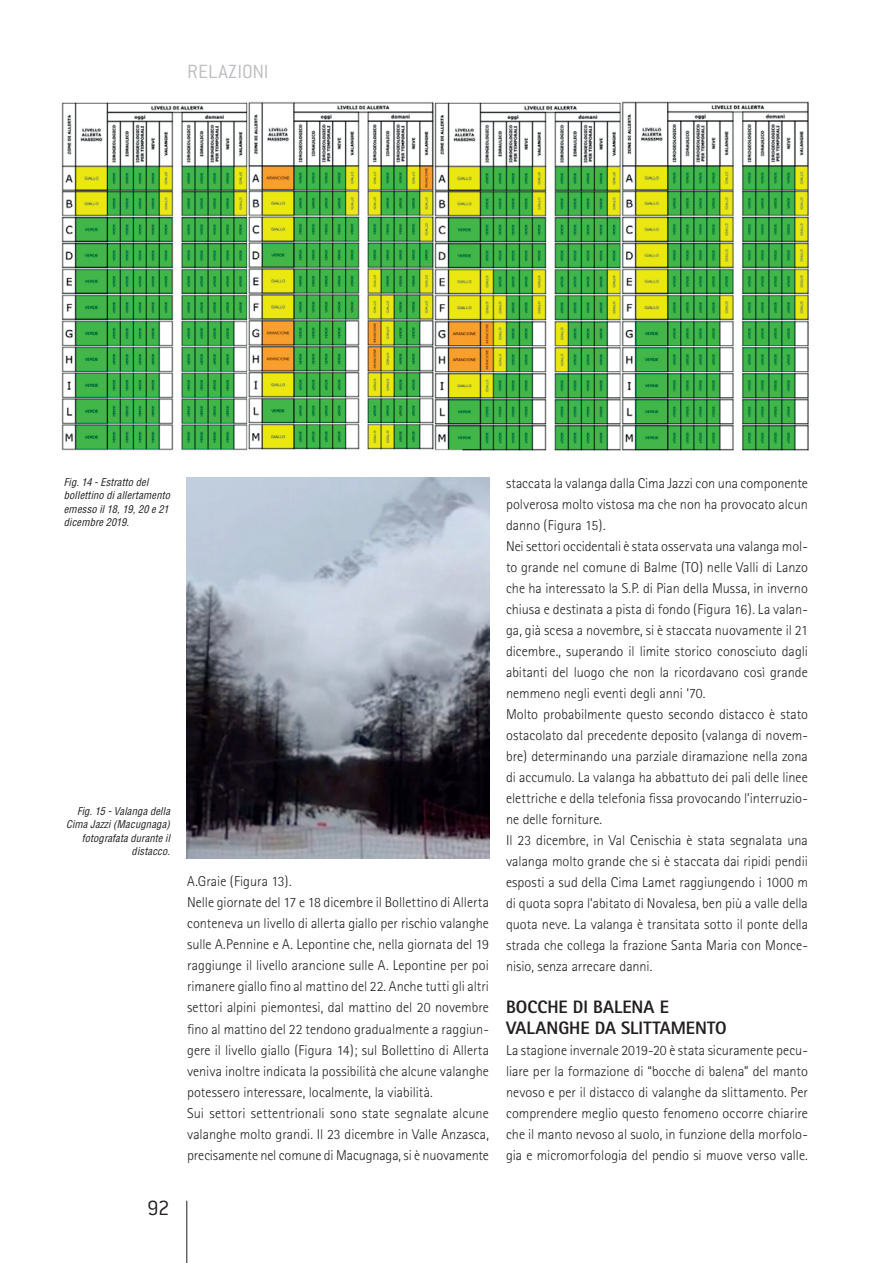
<style>
.page{position:relative;width:893px;height:1263px;background:#fff}
.page>*{position:absolute;margin:0;border:0;box-sizing:border-box;transform-origin:0 0}
.t1{font:300 22.5px "Conduit ITC";color:#231f20}
.t2{font:300 21px "Conduit ITC";letter-spacing:.01em;color:#bcbdc0}
.t3{font:800 18px/21px "Rotis Sans Serif";color:#231f20}
.t4{font:300 14.25px/21px "Rotis Sans Serif";color:#231f20}
.t5{font:italic condensed 10.5px/13.5px "Helvetica";letter-spacing:.015em;color:#231f20}
</style>
<div class="page">
<img style="left:61px;top:101px;width:748px;height:350px">
<img style="left:186px;top:477px;width:303px;height:381px">
<hr style="left:186px;top:1201px;width:1px;height:62px;background:#231f20">
<h2 class="t2" style="left:187px;top:60px;width:83px">RELAZIONI</h2>
<p class="t5" style="left:64px;top:475px;width:108px">Fig. 14 - Estratto del bollettino di allertamento emesso il 18, 19, 20 e 21 dicembre 2019.</p>
<p class="t5" style="left:66px;top:804px;width:106px;text-align:right">Fig. 15 - Valanga della<br>Cima Jazzi (Macugnaga) fotografata durante il distacco.</p>
<h1 class="t1" style="left:147px;top:1195px;width:24px">92</h1>
<p class="t4" style="left:187px;top:871px;width:303px">A.Graie (Figura 13).<br>Nelle giornate del 17 e 18 dicembre il Bollettino di Allerta conteneva un livello di allerta giallo per rischio valanghe sulle A.Pennine e A. Lepontine che, nella giornata del 19 raggiunge il livello arancione sulle A. Lepontine per poi rimanere giallo fino al mattino del 22. Anche tutti gli altri settori alpini piemontesi, dal mattino del 20 novembre fino al mattino del 22 tendono gradualmente a raggiun&shy;gere il livello giallo (Figura 14); sul Bollettino di Allerta veniva inoltre indicata la possibilità che alcune valanghe potessero interessare, localmente, la viabilità.<br>Sui settori settentrionali sono state segnalate alcune valanghe molto grandi. Il 23 dicembre in Valle Anzasca, precisamente nel comune di Macugnaga, si è nuovamente</p>
<p class="t4" style="left:506px;top:473px;width:303px">staccata la valanga dalla Cima Jazzi con una componente polverosa molto vistosa ma che non ha provocato alcun danno (Figura 15).<br>Nei settori occidentali è stata osservata una valanga mol&shy;to grande nel comune di Balme (TO) nelle Valli di Lanzo che ha interessato la S.P. di Pian della Mussa, in inverno chiusa e destinata a pista di fondo (Figura 16). La valan&shy;ga, già scesa a novembre, si è staccata nuovamente il 21 dicembre., superando il limite storico conosciuto dagli abitanti del luogo che non la ricordavano così grande nemmeno negli eventi degli anni ‘70.<br>Molto probabilmente questo secondo distacco è stato ostacolato dal precedente deposito (valanga di novem&shy;bre) determinando una parziale diramazione nella zona di accumulo. La valanga ha abbattuto dei pali delle linee elettriche e della telefonia fissa provocando l’interruzio&shy;ne delle forniture.<br>Il 23 dicembre, in Val Cenischia è stata segnalata una valanga molto grande che si è staccata dai ripidi pendii esposti a sud della Cima Lamet raggiungendo i 1000 m di quota sopra l’abitato di Novalesa, ben più a valle della quota neve. La valanga è transitata sotto il ponte della strada che collega la frazione Santa Maria con Monce&shy;nisio, senza arrecare danni.</p>
<p class="t3" style="left:506px;top:996px;width:222px">BOCCHE DI BALENA E<br>VALANGHE DA SLITTAMENTO</p>
<p class="t4" style="left:506px;top:1040px;width:303px;text-align:justify">La stagione invernale 2019-20 è stata sicuramente pecu&shy;liare per la formazione di “bocche di balena” del manto nevoso e per il distacco di valanghe da slittamento. Per comprendere meglio questo fenomeno occorre chiarire che il manto nevoso al suolo, in funzione della morfolo&shy;gia e micromorfologia del pendio si muove verso valle.</p>
</div>
